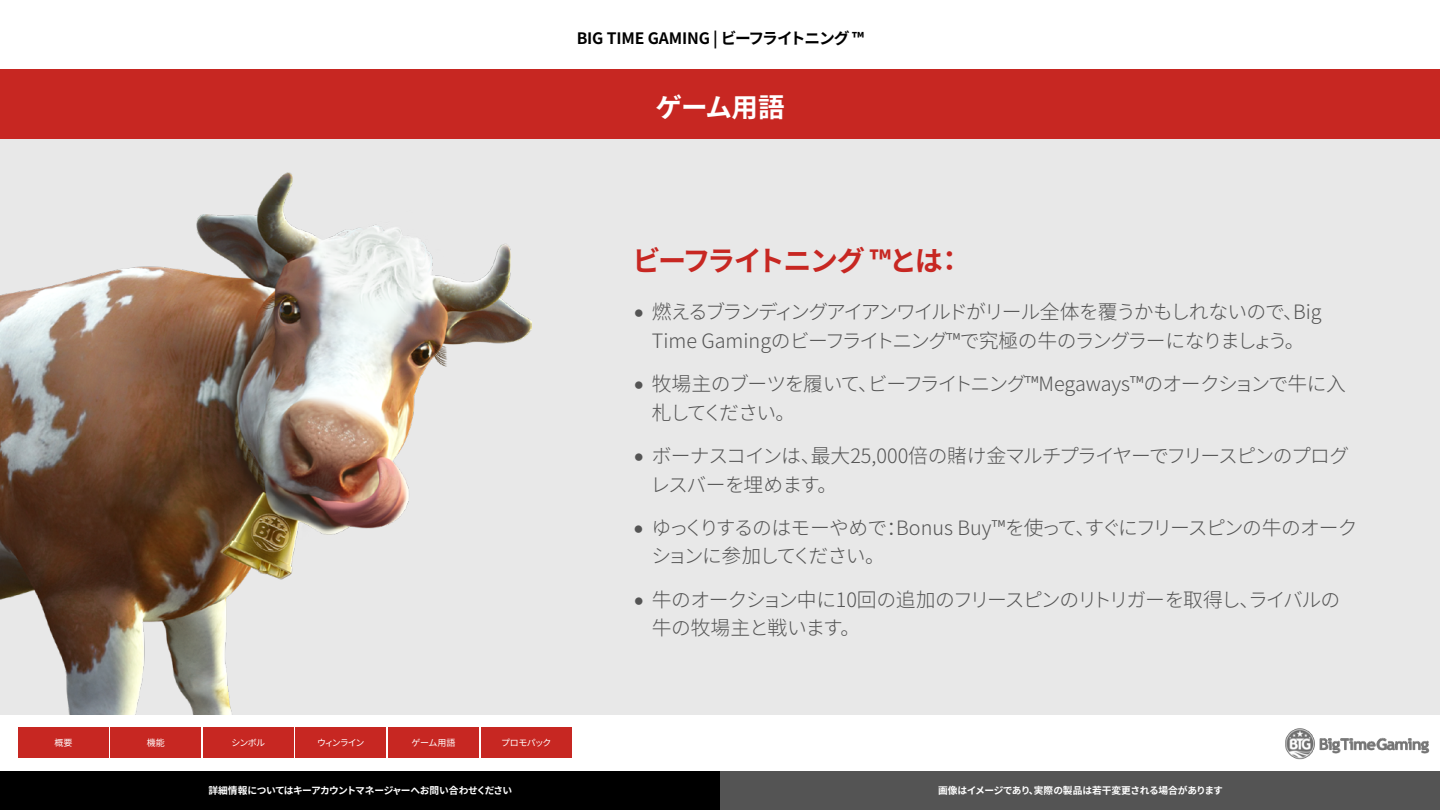
<style>
.page{position:relative;width:1440px;height:810px;background:#fff}
.page>*{position:absolute;margin:0;border:0;box-sizing:border-box;transform-origin:0 0}
.t1{font:700 28.12px "Noto Sans CJ Ktc";letter-spacing:-.08em;color:#c72722}
.t2{font:700 26.55px "Noto Sans CJ Ktc";letter-spacing:-.03em;color:#fff}
.t3{font:300 19.8px/28.5px "Noto Sans CJ Ktc";letter-spacing:-.07em;color:#545454}
.t4{font:700 15.75px "Noto Sans CJ Ktc";letter-spacing:-.015em;color:#000}
.t5{font:700 9.75px "Noto Sans CJ Ktc";letter-spacing:-.04em;color:#fff}
.t6{font:9px "Noto Sans CJ Ktc";letter-spacing:-.07em;color:#fff}
.s1{font-family:"Lato";font-weight:400}
</style>
<div class="page">
<div style="left:0;top:138px;width:1440px;height:576px;background:#e8e8e8"></div>
<img style="left:1285px;top:728px;width:145px;height:32px">
<img style="left:0;top:173px;width:532px;height:541px">
<div style="left:0;top:69px;width:1440px;height:69px;background:#c72722"></div>
<div style="left:18px;top:728px;width:91px;height:30px;background:#c72722"></div>
<div style="left:111px;top:728px;width:90px;height:30px;background:#c72722"></div>
<div style="left:203px;top:728px;width:90px;height:30px;background:#c72722"></div>
<div style="left:296px;top:728px;width:90px;height:30px;background:#c72722"></div>
<div style="left:388px;top:728px;width:91px;height:30px;background:#c72722"></div>
<div style="left:481px;top:728px;width:90px;height:30px;background:#c72722"></div>
<div style="left:0;top:771px;width:720px;height:39px;background:#000"></div>
<div style="left:720px;top:771px;width:720px;height:39px;background:#545454"></div>
<p class="t4" style="left:577px;top:29px;width:289px">BIG TIME GAMING | ビーフライトニング ™</p>
<h2 class="t2" style="left:656px;top:92px;width:131px">ゲーム用語</h2>
<h1 class="t1" style="left:632px;top:245px;width:333px">ビーフライトニング ™とは：</h1>
<p class="t6" style="left:55px;top:738px;width:19px">概要</p>
<p class="t6" style="left:147px;top:738px;width:19px">機能</p>
<p class="t6" style="left:231px;top:738px;width:35px">シンボル</p>
<p class="t6" style="left:317px;top:738px;width:49px">ウィンライン</p>
<p class="t6" style="left:412px;top:738px;width:45px">ゲーム用語</p>
<p class="t6" style="left:501px;top:738px;width:52px">プロモパック</p>
<p class="t3" style="left:633px;top:298px;width:690px;text-align:center"><span class="s1">•</span> 燃えるブランディングアイアンワイルドがリール全体を覆うかもしれないので、Big<br>Time Gamingのビーフライトニング™で究極の牛のラングラーになりましょう。</p>
<p class="t3" style="left:652px;top:370px;width:696px;text-indent:-19px"><span class="s1">•</span> 牧場主のブーツを履いて、ビーフライトニング™Megaways™のオークションで牛に入札してください。</p>
<p class="t3" style="left:651px;top:442px;width:700px;text-indent:-18px"><span class="s1">•</span> ボーナスコインは、最大25,000倍の賭け金マルチプライヤーでフリースピンのプログレスバーを埋めます。</p>
<p class="t3" style="left:652px;top:514px;width:707px;text-indent:-19px"><span class="s1">•</span> ゆっくりするのはモーやめで：Bonus Buy™を使って、すぐにフリースピンの牛のオークションに参加してください。</p>
<p class="t3" style="left:652px;top:586px;width:690px;text-indent:-19px"><span class="s1">•</span> 牛のオークション中に10回の追加のフリースピンのリトリガーを取得し、ライバルの牛の牧場主と戦います。</p>
<p class="t5" style="left:208px;top:785px;width:305px">詳細情報についてはキーアカウントマネージャーへお問い合わせください</p>
<p class="t5" style="left:938px;top:785px;width:286px">画像はイメージであり、実際の製品は若干変更される場合があります</p>
</div>
